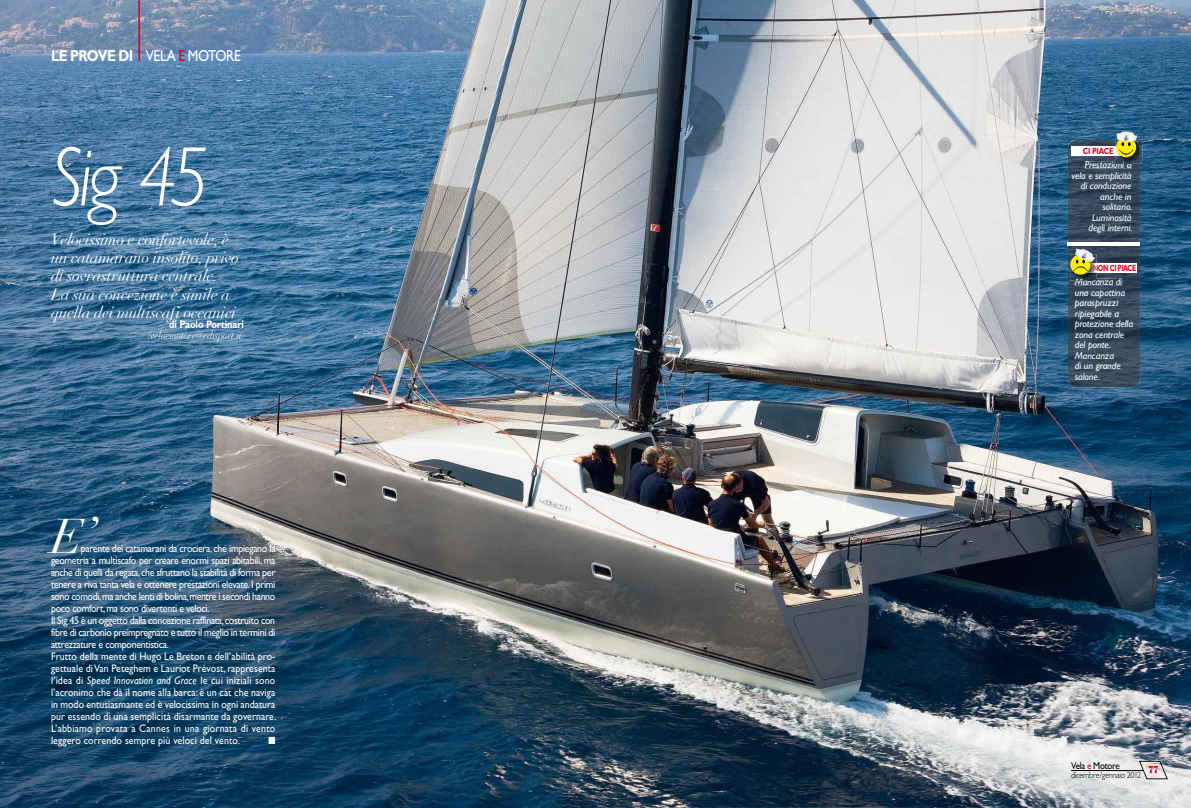
<style>
.page{position:relative;width:1191px;height:808px;background:#fff}
.page>*{position:absolute;margin:0;border:0;box-sizing:border-box;transform-origin:0 0}
.t1{font:italic 300 85px "Gill Sans";color:#fff;scale:.9 1}
.t2{font:48px "Didot LH Italic Os F";color:#fff}
.t3{font:italic 16px/18px "Didot LH";letter-spacing:-.02em;color:#fff}
.t4{font:16px "Gill Sans";letter-spacing:-.035em;color:#fff;scale:.85 1}
.t5{font:11px/12px "Gill Sans";letter-spacing:-.03em;color:#fff;scale:.9 1}
.t6{font:italic 11px "Didot LH";letter-spacing:-.01em;color:#fff;scale:.85 1}
.t7{font:700 11px "Gill Sans";letter-spacing:-.01em;color:#fff;scale:.85 1}
.t8{font:10.2px "Zapf Dingbats";color:#fff;scale:.9 1}
.t9{font:italic 10px/10.5px "Gill Sans";letter-spacing:-.01em;color:#fff;text-align:right}
.t10{font:10px "Gill Sans";letter-spacing:-.03em;color:#000;scale:.9 1}
.t11{font:italic 10px "Gill Sans";color:#fdfdfd}
.t12{font:700 10px "Bodoni BE";color:#e2001a;scale:.9 1}
.t13{font:300 9px "Gill Sans";letter-spacing:-.025em;color:#000;scale:.9 1}
.t14{font:700 9px "Gill Sans";letter-spacing:-.06em;color:#cd071e;scale:.72 1}
.t15{font:700 9px "Gill Sans";letter-spacing:-.06em;color:#cd071e;scale:.79 1}
.s1{font-weight:700}
.s2{color:#d10019}
.s3{font-style:italic}
.s4{color:#8f1e23}
.s5{color:#fff}
.s6{color:#cd071e}
</style>
<div class="page">
<img style="left:0;top:0;width:1191px;height:808px">
<hr style="left:138px;top:0;width:2px;height:61px;background:#cd071e">
<svg style="left:1134px;top:761px;width:38px;height:18px"></svg>
<hr style="left:1071px;top:770px;width:72px;height:1px;background:#000">
<img style="left:1068px;top:140px;width:72px;height:247px">
<img style="left:1085px;top:161px;width:46px;height:7px">
<img style="left:1074px;top:278px;width:48px;height:7px">
<hr style="left:1068px;top:242px;width:72px;height:4px;background:#fff">
<div style="left:1083px;top:263px;width:53px;height:10px;background:#fff"></div>
<div style="left:1071px;top:146px;width:53px;height:10px;background:#fff"></div>
<img style="left:1115px;top:137px;width:27px;height:26px">
<img style="left:1115px;top:140px;width:25px;height:23px">
<svg style="left:1116px;top:137px;width:20px;height:20px"></svg>
<svg style="left:1115px;top:142px;width:18px;height:21px"></svg>
<img style="left:1116px;top:131px;width:21px;height:11px">
<img style="left:1070px;top:254px;width:26px;height:27px">
<img style="left:1074px;top:278px;width:22px;height:3px">
<svg style="left:1070px;top:254px;width:20px;height:21px"></svg>
<svg style="left:1073px;top:260px;width:23px;height:13px"></svg>
<img style="left:1075px;top:249px;width:20px;height:14px">
<h3 class="t4" style="left:51px;top:46px;width:225px"><span class="s1">LE PROVE DI</span> VELA <span class="s2">E</span> MOTORE</h3>
<h1 class="t1" style="left:51px;top:129px;width:177px">Sig 45</h1>
<h3 class="t3" style="left:51px;top:231px;width:190px">Velocissimo e confortevole, è un catamarano insolito, privo di sovrastruttura centrale.<br>La sua concezione è simile a quella dei multiscafi oceanici</h3>
<p class="t7" style="left:169px;top:317px;width:90px">di Paolo Portinari</p>
<p class="t6" style="left:148px;top:328px;width:115px">(velaemotore@edisport.it)</p>
<h2 class="t2" style="left:51px;top:507px;width:48px">E’</h2>
<p class="t5" style="left:51px;top:542px;width:252px;text-indent:30px">parente dei catamarani da crociera, che impiegano la geometria a multiscafo per creare enormi spazi abitabili, ma anche di quelli da regata, che sfruttano la stabilità di forma per tenere a riva tanta vela e ottenere prestazioni elevate. I primi sono comodi, ma anche lenti di bolina, mentre i secondi hanno poco comfort, ma sono divertenti e veloci.<br>Il Sig 45 è un oggetto dalla concezione raffinata, costruito con fibre di carbonio preimpregnato e tutto il meglio in termini di attrezzature e componentistica.<br>Frutto della mente di Hugo Le Breton e dell’abilità pro&shy;gettuale di Van Peteghem e Lauriot Prévost, rappresenta l’idea di <span class="s3">Speed Innovation and Grace</span> le cui iniziali sono l’acronimo che dà il nome alla barca: è un cat che naviga in modo entusiasmante ed è velocissima in ogni andatura pur essendo di una semplicità disarmante da governare.<br>L’abbiamo provata a Cannes in una giornata di vento leggero correndo sempre più veloci del vento.</p>
<p class="t8" style="left:268px;top:736px;width:9px">■</p>
<p class="t15" style="left:1082px;top:146px;width:40px">CI PIACE</p>
<p class="t9" style="left:1071px;top:160px;width:62px">Prestazion a vela e semplicità di conduzione anche in solitario.<br>Luminosità<br>degli interni.</p>
<p class="t11" style="left:1122px;top:159px;width:3px">i</p>
<p class="t14" style="left:1092px;top:263px;width:62px"><span class="s4">N</span>ON CI PIACE</p>
<p class="t9" style="left:1074px;top:277px;width:60px;text-align:left;text-indent:12px">n nza di una capottina paraspruzzi ripiegabile a protezione della zona centrale del ponte.<br>Mancanza<br>di un grande salone.</p>
<p class="t11" style="left:1074px;top:276px;width:27px">Ma c<span class="s5">a</span></p>
<p class="t10" style="left:1071px;top:760px;width:56px">Vela <span class="s6">e</span> Motore</p>
<p class="t12" style="left:1148px;top:764px;width:13px">77</p>
<p class="t13" style="left:1071px;top:770px;width:80px">dicembre/gennaio 2012</p>
</div>
